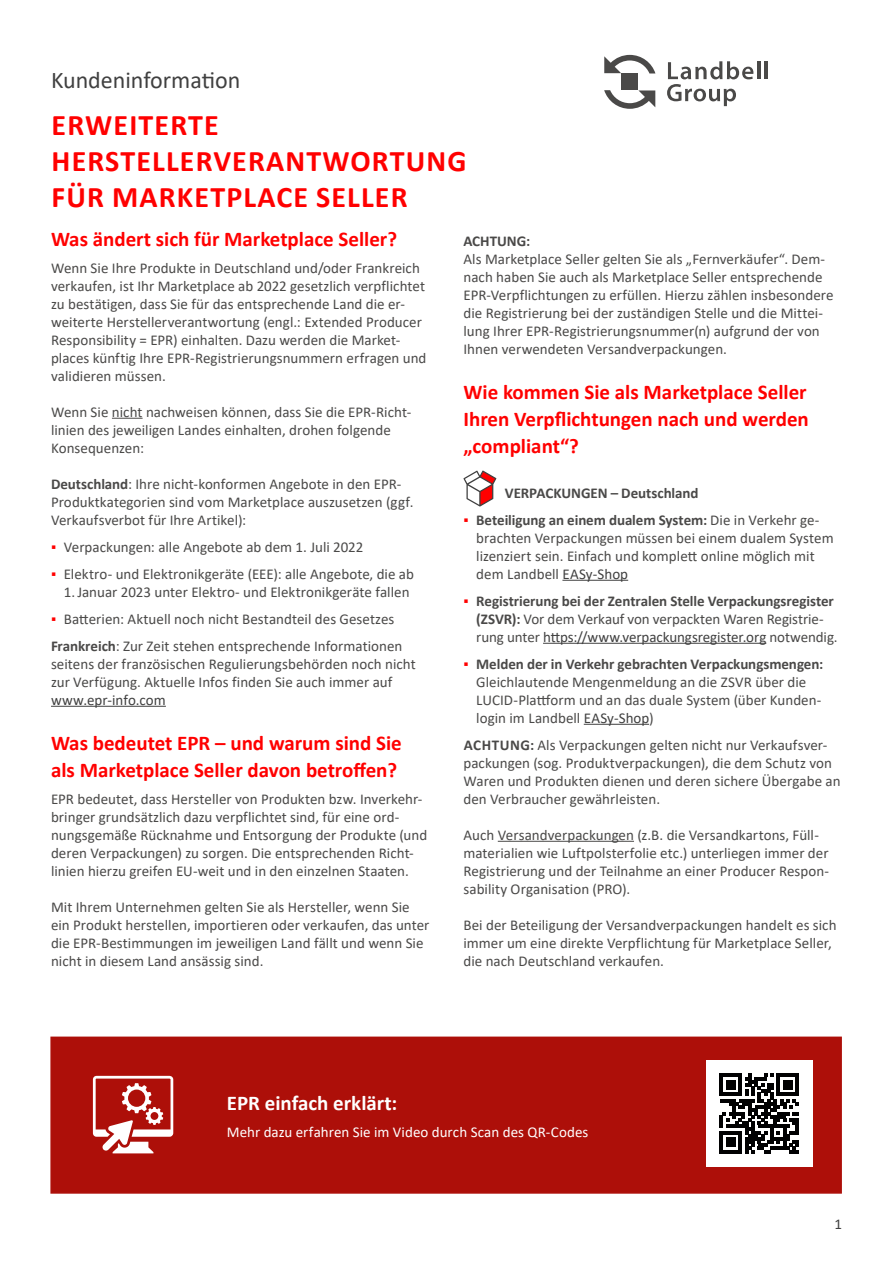
<style>
.page{position:relative;width:893px;height:1263px;background:#fff}
.page>*{position:absolute;margin:0;border:0;box-sizing:border-box;transform-origin:0 0}
.t1{font:700 30px/36px "Calibri";letter-spacing:.04em;color:#f00}
.t2{font:24px "Calibri";color:#404040}
.t3{font:700 21px/27px "Calibri";color:#f00;text-align:justify}
.t4{font:700 21px "Calibri";color:#fff}
.t5{font:15px/18px "Calibri";color:#4a4948}
.t6{font:700 15px/18px "Calibri";letter-spacing:-.005em;color:#4a4948}
.t7{font:15px "Calibri";letter-spacing:.005em;color:#fff}
.t8{font:15px "Calibri";letter-spacing:.005em;color:#404040}
.s1{color:#f00}
.s2{font-weight:700}
.s3{color:#404040}
.s4{font-weight:400;color:#f00}
.s5{font-weight:400}
.s6{font-weight:400;color:#404040}
</style>
<div class="page">
<svg style="left:604px;top:90px;width:51px;height:19px"></svg>
<svg style="left:604px;top:55px;width:51px;height:18px"></svg>
<div style="left:621px;top:74px;width:17px;height:16px;background:#4a4948"></div>
<hr style="left:757px;top:61px;width:3px;height:18px;background:#4a4948">
<hr style="left:765px;top:61px;width:3px;height:18px;background:#4a4948">
<svg style="left:667px;top:61px;width:86px;height:45px"></svg>
<hr style="left:562px;top:580px;width:66px;height:1px;background:#404040">
<hr style="left:543px;top:643px;width:223px;height:1px;background:#404040">
<hr style="left:584px;top:724px;width:65px;height:1px;background:#404040">
<hr style="left:498px;top:841px;width:136px;height:1px;background:#4a4948">
<svg style="left:463px;top:470px;width:33px;height:36px"></svg>
<div style="left:50px;top:1036px;width:792px;height:158px;background:#ad0f09;border:2px solid #ad0f09"></div>
<div style="left:706px;top:1060px;width:106px;height:107px;background:#fff"></div>
<svg style="left:720px;top:1074px;width:79px;height:79px"></svg>
<hr style="left:720px;top:1150px;width:22px;height:3px;background:#010102">
<div style="left:726px;top:1137px;width:9px;height:10px;background:#010102"></div>
<hr style="left:112px;top:418px;width:31px;height:1px;background:#4a4948">
<hr style="left:51px;top:706px;width:115px;height:1px;background:#404040">
<svg style="left:93px;top:1076px;width:80px;height:77px"></svg>
<h2 class="t2" style="left:51px;top:64px;width:191px">Kundeninformation</h2>
<h1 class="t1" style="left:52px;top:108px;width:416px">ERWEITERTE<br>HERSTELLERVERANTWORTUNG<br>FÜR MARKETPLACE SELLER</h1>
<p class="t6" style="left:463px;top:232px;width:68px">ACHTUNG:</p>
<p class="t5" style="left:463px;top:250px;width:372px">Als Marketplace Seller gelten Sie als „Fernverkäufer“. Dem&shy;nach haben Sie auch als Marketplace Seller entsprechende EPR-Verpflichtungen zu erfüllen. Hierzu zählen insbesondere die Registrierung bei der zuständigen Stelle und die Mittei&shy;lung Ihrer EPR-Registrierungsnummer(n) aufgrund der von Ihnen verwendeten Versandverpackungen.</p>
<h3 class="t3" style="left:463px;top:378px;width:347px">Wie kommen Sie als Marketplace Seller Ihren Verpflichtungen nach und werden „compliant“?</h3>
<p class="t6" style="left:505px;top:483px;width:195px">VERPACKUNGEN – Deutschland</p>
<p class="t5" style="left:476px;top:511px;width:359px;text-indent:-13px"><span class="s1">▪</span> <span class="s2">Beteiligung an einem dualem System:</span> Die in Verkehr ge&shy;brachten Verpackungen müssen bei einem dualem System lizenziert sein. Einfach und komplett online möglich mit dem Landbell <span class="s3">EASy-Shop</span></p>
<p class="t6" style="left:476px;top:591px;width:363px;text-indent:-13px"><span class="s4">▪</span> Registrierung bei der Zentralen Stelle Verpackungsregister (ZSVR): <span class="s5">Vor dem Verkauf von verpackten Waren Registrie&shy;rung unter</span> <span class="s6">https://www.verpackungsregister.org</span> <span class="s5">notwendig.</span></p>
<p class="t5" style="left:476px;top:655px;width:349px;text-indent:-13px"><span class="s1">▪</span> <span class="s2">Melden der in Verkehr gebrachten Verpackungsmengen:<br></span>Gleichlautende Mengenmeldung an die ZSVR über die LUCID-Plattform und an das duale System (über Kunden&shy;login im Landbell <span class="s3">EASy-Shop</span>)</p>
<p class="t5" style="left:463px;top:736px;width:379px"><span class="s2">ACHTUNG:</span> Als Verpackungen gelten nicht nur Verkaufsver&shy;packungen (sog. Produktverpackungen), die dem Schutz von Waren und Produkten dienen und deren sichere Übergabe an den Verbraucher gewährleisten.</p>
<p class="t5" style="left:463px;top:826px;width:367px">Auch Versandverpackungen (z.B. die Versandkartons, Füll&shy;materialien wie Luftpolsterfolie etc.) unterliegen immer der Registrierung und der Teilnahme an einer Producer Respon&shy;sability Organisation (PRO).</p>
<p class="t5" style="left:463px;top:916px;width:375px">Bei der Beteiligung der Versandverpackungen handelt es sich immer um eine direkte Verpflichtung für Marketplace Seller, die nach Deutschland verkaufen.</p>
<h3 class="t3" style="left:51px;top:225px;width:348px">Was ändert sich für Marketplace Seller?</h3>
<p class="t5" style="left:51px;top:258px;width:377px">Wenn Sie Ihre Produkte in Deutschland und/oder Frankreich verkaufen, ist Ihr Marketplace ab 2022 gesetzlich verpflichtet zu bestätigen, dass Sie für das entsprechende Land die er&shy;weiterte Herstellerverantwortung (engl.: Extended Producer Responsibility = EPR) einhalten. Dazu werden die Market&shy;places künftig Ihre EPR-Registrierungsnummern erfragen und validieren müssen.</p>
<p class="t5" style="left:51px;top:403px;width:362px">Wenn Sie nicht nachweisen können, dass Sie die EPR-Richt&shy;linien des jeweiligen Landes einhalten, drohen folgende<br>Konsequenzen:</p>
<p class="t5" style="left:51px;top:474px;width:364px"><span class="s2">Deutschland</span>: Ihre nicht-konformen Angebote in den EPR-<br>Produktkategorien sind vom Marketplace auszusetzen (ggf.<br>Verkaufsverbot für Ihre Artikel):</p>
<p class="t5" style="left:51px;top:537px;width:314px"><span class="s1">▪</span> Verpackungen: alle Angebote ab dem 1. Juli 2022</p>
<p class="t5" style="left:51px;top:564px;width:364px"><span class="s1">▪</span> Elektro- und Elektronikgeräte (EEE): alle Angebote, die ab</p>
<p class="t5" style="left:64px;top:582px;width:347px">1. Januar 2023 unter Elektro- und Elektronikgeräte fallen</p>
<p class="t5" style="left:51px;top:605px;width:353px;line-height:27px"><span class="s1">▪</span> Batterien: Aktuell noch nicht Bestandteil des Gesetzes<br><span class="s2">Frankreich</span>: Zur Zeit stehen entsprechende Informationen</p>
<p class="t5" style="left:51px;top:654px;width:366px">seitens der französischen Regulierungsbehörden noch nicht zur Verfügung. Aktuelle Infos finden Sie auch immer auf</p>
<p class="t8" style="left:51px;top:693px;width:116px">www.epr-info.com</p>
<h3 class="t3" style="left:51px;top:729px;width:352px">Was bedeutet EPR – und warum sind Sie als Marketplace Seller davon betroffen?</h3>
<p class="t5" style="left:51px;top:790px;width:378px">EPR bedeutet, dass Hersteller von Produkten bzw. Inverkehr&shy;bringer grundsätzlich dazu verpflichtet sind, für eine ord&shy;nungsgemäße Rücknahme und Entsorgung der Produkte (und deren Verpackungen) zu sorgen. Die entsprechenden Richt&shy;linien hierzu greifen EU-weit und in den einzelnen Staaten.</p>
<p class="t5" style="left:51px;top:898px;width:380px">Mit Ihrem Unternehmen gelten Sie als Hersteller, wenn Sie ein Produkt herstellen, importieren oder verkaufen, das unter die EPR-Bestimmungen im jeweiligen Land fällt und wenn Sie nicht in diesem Land ansässig sind.</p>
<h3 class="t4" style="left:227px;top:1088px;width:172px">EPR einfach erklärt:</h3>
<p class="t7" style="left:227px;top:1125px;width:363px">Mehr dazu erfahren Sie im Video durch Scan des QR-Codes</p>
<p class="t8" style="left:834px;top:1217px;width:9px">1</p>
</div>
